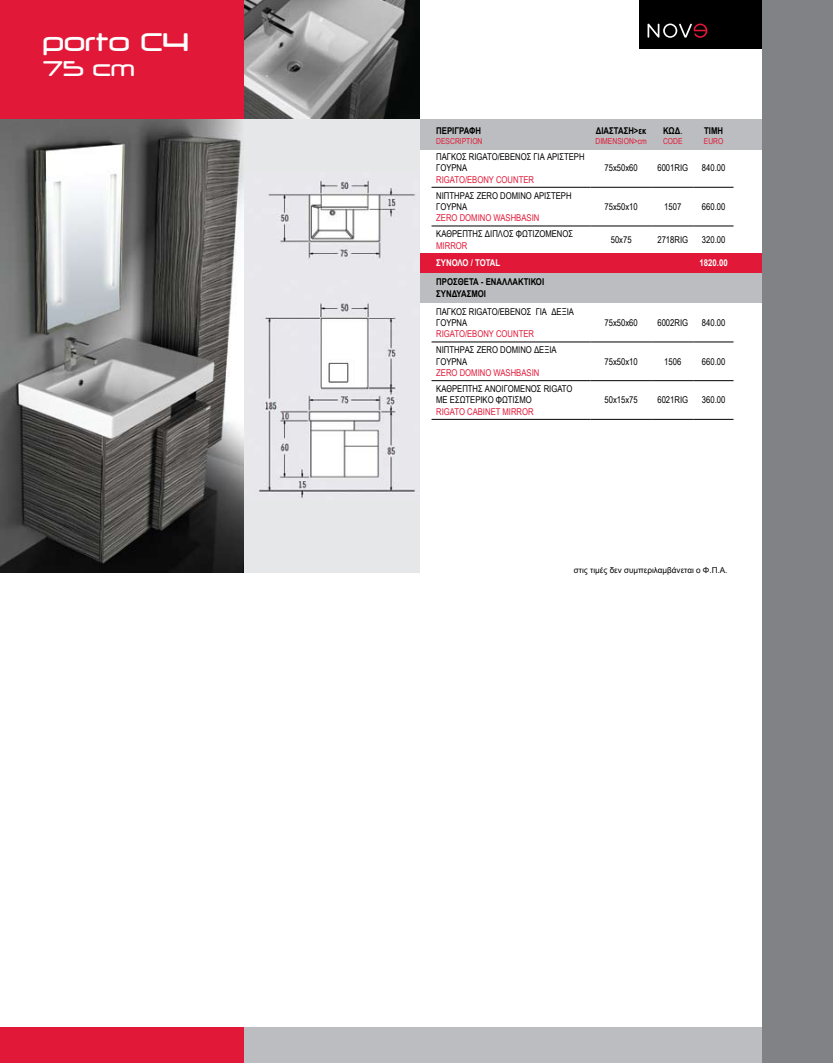
<style>
.page{position:relative;width:833px;height:1063px;background:#fff}
.page>*{position:absolute;margin:0;border:0;box-sizing:border-box;transform-origin:0 0}
.t1{font:30px "STOMP Neuropol";color:#fff}
.t2{font:25px "STOMP Neuropol";color:#fff}
.t3{font:9.38px/11.2px "Arial Narrow";color:#000}
.t4{font:9.38px "Arial Narrow";color:#e11837}
.t5{font:700 9.38px/11.2px "Arial";color:#000;scale:.83 1}
.t6{font:700 9.38px "Arial";color:#fff;scale:.83 1}
.t7{font:8.25px "Arial Narrow";color:#e11837}
.t8{font:8.12px "Arial";color:#000}
.s1{font-family:"Arial Narrow";font-weight:400}
</style>
<div class="page">
<img style="left:243px;top:0;width:176px;height:119px">
<div style="left:415px;top:272px;width:358px;height:30px;background:#bcbdc0"></div>
<div style="left:414px;top:119px;width:359px;height:31px;background:#bcbdc0"></div>
<div style="left:415px;top:253px;width:358px;height:19px;background:#e11837"></div>
<div style="left:0;top:0;width:243px;height:121px;background:#e11837"></div>
<hr style="left:431px;top:226px;width:159px;height:1px;background:#000">
<hr style="left:590px;top:226px;width:62px;height:1px;background:#000">
<hr style="left:652px;top:226px;width:41px;height:1px;background:#000">
<hr style="left:693px;top:226px;width:40px;height:1px;background:#000">
<hr style="left:431px;top:187px;width:159px;height:1px;background:#000">
<hr style="left:590px;top:187px;width:62px;height:1px;background:#000">
<hr style="left:652px;top:187px;width:41px;height:1px;background:#000">
<hr style="left:693px;top:187px;width:40px;height:1px;background:#000">
<hr style="left:431px;top:342px;width:159px;height:1px;background:#000">
<hr style="left:590px;top:342px;width:62px;height:1px;background:#000">
<hr style="left:652px;top:342px;width:41px;height:1px;background:#000">
<hr style="left:693px;top:342px;width:40px;height:1px;background:#000">
<hr style="left:431px;top:380px;width:159px;height:1px;background:#000">
<hr style="left:590px;top:380px;width:62px;height:1px;background:#000">
<hr style="left:652px;top:380px;width:41px;height:1px;background:#000">
<hr style="left:693px;top:380px;width:40px;height:1px;background:#000">
<hr style="left:431px;top:419px;width:159px;height:1px;background:#000">
<hr style="left:590px;top:419px;width:62px;height:1px;background:#000">
<hr style="left:652px;top:419px;width:41px;height:1px;background:#000">
<hr style="left:693px;top:419px;width:40px;height:1px;background:#000">
<div style="left:0;top:119px;width:420px;height:454px;background:#e6e7e9"></div>
<div style="left:243px;top:1028px;width:524px;height:35px;background:#bcbdc0"></div>
<div style="left:0;top:1028px;width:243px;height:35px;background:#e11837"></div>
<div style="left:639px;top:0;width:134px;height:48px;background:#000"></div>
<svg style="left:647px;top:24px;width:60px;height:14px"></svg>
<div style="left:762px;top:0;width:71px;height:1063px;background:#808285"></div>
<img style="left:243px;top:179px;width:175px;height:321px">
<img style="left:0;top:119px;width:243px;height:454px">
<h1 class="t1" style="left:42px;top:27px;width:147px">porto C4</h1>
<h2 class="t2" style="left:42px;top:56px;width:94px">75 cm</h2>
<p class="t5" style="left:436px;top:125px;width:56px">ΠΕΡΙΓΡΑΦΗ</p>
<p class="t7" style="left:436px;top:135px;width:48px">DESCRIPTION</p>
<p class="t3" style="left:436px;top:151px;width:150px">ΠΑΓΚΟΣ RIGATO/ΕΒΕΝΟΣ ΓΙΑ ΑΡΙΣΤΕΡΗ<br>ΓΟΥΡΝΑ</p>
<p class="t4" style="left:436px;top:172px;width:99px">RIGATO/EBONY COUNTER</p>
<p class="t3" style="left:436px;top:190px;width:137px">ΝΙΠΤΗΡΑΣ ZERO DOMINO ΑΡΙΣΤΕΡΗ<br>ΓΟΥΡΝΑ</p>
<p class="t4" style="left:436px;top:211px;width:105px">ZERO DOMINO WASHBASIN</p>
<p class="t3" style="left:436px;top:228px;width:138px">ΚΑΘΡΕΠΤΗΣ ΔΙΠΛΟΣ ΦΩΤΙΖΟΜΕΝΟΣ</p>
<p class="t4" style="left:436px;top:239px;width:33px">MIRROR</p>
<p class="t5" style="left:596px;top:125px;width:63px">ΔΙΑΣΤΑΣΗ&gt;εκ</p>
<p class="t7" style="left:595px;top:135px;width:53px">DIMENSION&gt;cm</p>
<p class="t5" style="left:663px;top:125px;width:25px">ΚΩΔ<span class="s1">.</span></p>
<p class="t7" style="left:663px;top:135px;width:21px">CODE</p>
<p class="t5" style="left:704px;top:125px;width:24px">ΤΙΜΗ</p>
<p class="t7" style="left:704px;top:135px;width:21px">EURO</p>
<p class="t3" style="left:604px;top:162px;width:35px">75x50x60</p>
<p class="t3" style="left:657px;top:162px;width:32px">6001RIG</p>
<p class="t3" style="left:702px;top:162px;width:25px">840.00</p>
<p class="t3" style="left:604px;top:201px;width:35px">75x50x10</p>
<p class="t3" style="left:664px;top:201px;width:19px">1507</p>
<p class="t3" style="left:702px;top:201px;width:25px">660.00</p>
<p class="t3" style="left:610px;top:234px;width:22px">50x75</p>
<p class="t3" style="left:657px;top:234px;width:32px">2718RIG</p>
<p class="t3" style="left:702px;top:234px;width:25px">320.00</p>
<p class="t6" style="left:436px;top:257px;width:79px">ΣΥΝΟΛΟ / TOTAL</p>
<p class="t6" style="left:699px;top:257px;width:35px">1820.00</p>
<p class="t5" style="left:436px;top:277px;width:132px">ΠΡΟΣΘΕΤΑ - ΕΝΑΛΛΑΚΤΙΚΟΙ<br>ΣΥΝΔΥΑΣΜΟΙ</p>
<p class="t3" style="left:436px;top:306px;width:139px">ΠΑΓΚΟΣ RIGATO/ΕΒΕΝΟΣ ΓΙΑ ΔΕΞΙΑ<br>ΓΟΥΡΝΑ</p>
<p class="t4" style="left:436px;top:327px;width:99px">RIGATO/EBONY COUNTER</p>
<p class="t3" style="left:604px;top:317px;width:35px">75x50x60</p>
<p class="t3" style="left:657px;top:317px;width:32px">6002RIG</p>
<p class="t3" style="left:702px;top:317px;width:25px">840.00</p>
<p class="t3" style="left:436px;top:344px;width:122px">ΝΙΠΤΗΡΑΣ ZERO DOMINO ΔΕΞΙΑ<br>ΓΟΥΡΝΑ</p>
<p class="t4" style="left:436px;top:366px;width:105px">ZERO DOMINO WASHBASIN</p>
<p class="t3" style="left:436px;top:383px;width:138px">ΚΑΘΡΕΠΤΗΣ ΑΝΟΙΓΟΜΕΝΟΣ RIGATO<br>ME ΕΣΩΤΕΡΙΚΟ ΦΩΤΙΣΜΟ</p>
<p class="t4" style="left:436px;top:404px;width:99px">RIGATO CABINET MIRROR</p>
<p class="t3" style="left:604px;top:355px;width:35px">75x50x10</p>
<p class="t3" style="left:664px;top:355px;width:19px">1506</p>
<p class="t3" style="left:702px;top:355px;width:25px">660.00</p>
<p class="t3" style="left:604px;top:394px;width:35px">50x15x75</p>
<p class="t3" style="left:657px;top:394px;width:32px">6021RIG</p>
<p class="t3" style="left:702px;top:394px;width:25px">360.00</p>
<p class="t8" style="left:574px;top:565px;width:155px">στις τιμές δεν συμπεριλαμβάνεται ο Φ.Π.Α.</p>
</div>
